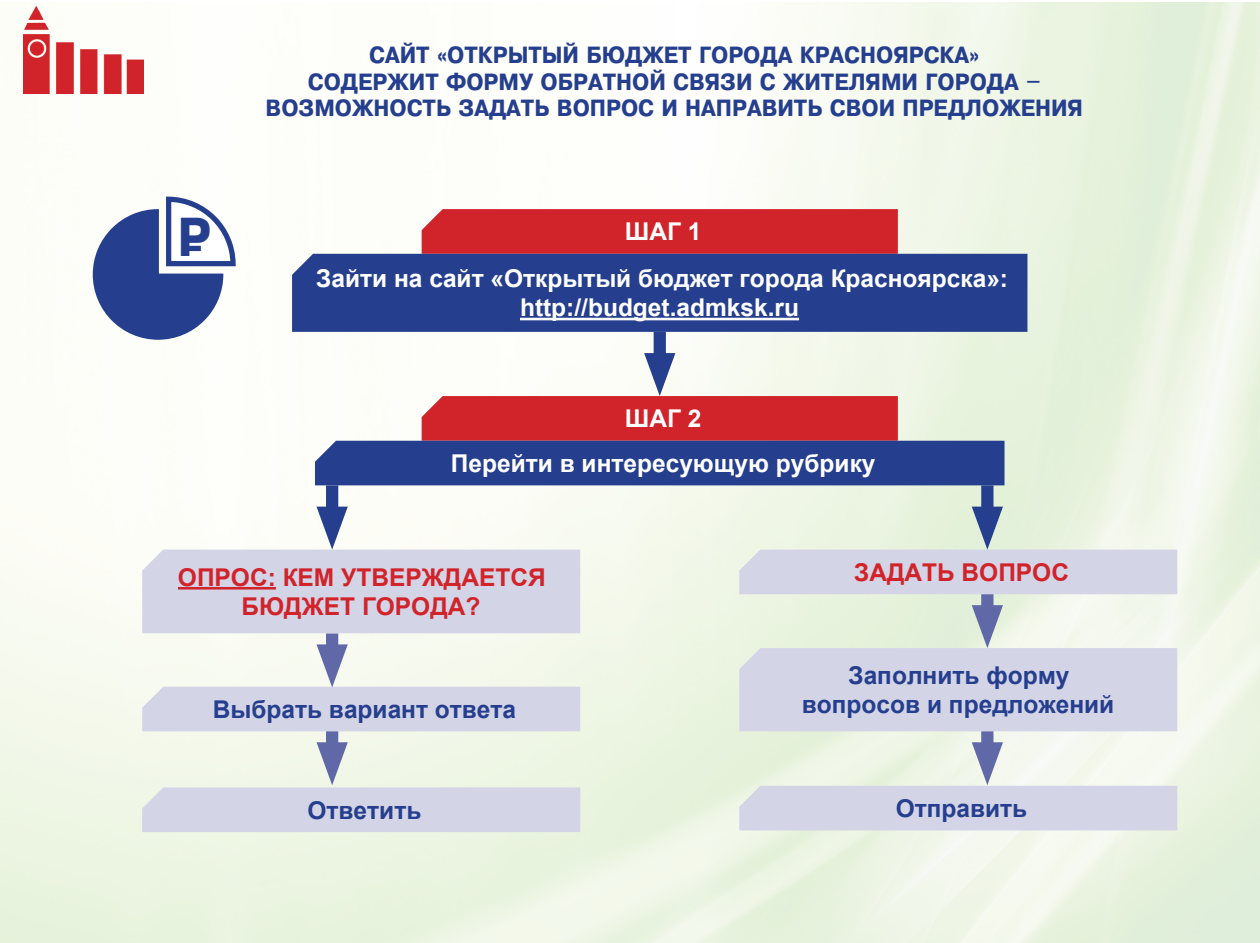
<style>
.page{position:relative;width:1260px;height:943px;background:#fff}
.page>*{position:absolute;margin:0;border:0;box-sizing:border-box;transform-origin:0 0}
.t1{font:700 51.62px "Pragmatica";color:#253f8e;scale:.88 1}
.t2{font:700 24.5px/29.4px "Arial";color:#fff;text-align:center}
.t3{font:700 24.5px/29.4px "Arial";color:#253f8e;text-align:center}
.t4{font:700 24.5px/29.4px "Arial";color:#d1232a;text-align:center}
.t5{font:700 22.05px/26.4px "Pragmatica";color:#253f8e;text-align:center;scale:.92 1}
</style>
<div class="page">
<img style="left:0;top:2px;width:1260px;height:941px">
<img style="left:24px;top:4px;width:120px;height:90px">
<div style="left:422px;top:209px;width:476px;height:45px;background:#d1232a"></div>
<div style="left:292px;top:254px;width:735px;height:78px;background:#253f8e"></div>
<hr style="left:520px;top:318px;width:279px;height:2px;background:#fff">
<div style="left:654px;top:332px;width:12px;height:39px;background:#253f8e"></div>
<svg style="left:315px;top:353px;width:690px;height:132px"></svg>
<div style="left:326px;top:485px;width:12px;height:39px;background:#253f8e"></div>
<svg style="left:142px;top:506px;width:438px;height:127px"></svg>
<div style="left:981px;top:485px;width:12px;height:39px;background:#253f8e"></div>
<svg style="left:739px;top:506px;width:438px;height:88px;background:#dbe0e2"></svg>
<div style="left:326px;top:633px;width:12px;height:29px;background:#6168a7"></div>
<svg style="left:142px;top:644px;width:438px;height:87px"></svg>
<div style="left:326px;top:731px;width:12px;height:29px;background:#6168a7"></div>
<svg style="left:142px;top:742px;width:438px;height:90px;background:#e0e3e6"></svg>
<div style="left:981px;top:594px;width:12px;height:29px;background:#6168a7"></div>
<svg style="left:739px;top:605px;width:438px;height:126px;background:#dadde4"></svg>
<div style="left:981px;top:731px;width:12px;height:29px;background:#6168a7"></div>
<svg style="left:739px;top:742px;width:438px;height:88px"></svg>
<svg style="left:93px;top:194px;width:145px;height:146px"></svg>
<div style="left:185px;top:246px;width:16px;height:5px;background:#253f8e"></div>
<h1 class="t1" style="left:178px;top:208px;width:34px">Р</h1>
<p class="t5" style="left:266px;top:42px;width:890px">Сайт «Открытый бюджет города Красноярска»<br>содержит форму обратной связи с жителями города – возможность задать вопрос и направить свои предложения</p>
<p class="t2" style="left:625px;top:217px;width:78px">Шаг 1</p>
<p class="t2" style="left:316px;top:264px;width:693px">Зайти на сайт «Открытый бюджет города Красноярска»: http://budget.admksk.ru</p>
<p class="t2" style="left:625px;top:404px;width:78px">Шаг 2</p>
<p class="t2" style="left:451px;top:449px;width:426px">Перейти в интересующую рубрику</p>
<p class="t4" style="left:178px;top:562px;width:369px">Опрос: Кем утверждается бюджет го рода?</p>
<p class="t3" style="left:213px;top:695px;width:305px">Выбрать вариант ответа</p>
<p class="t3" style="left:308px;top:795px;width:115px">Ответить</p>
<p class="t4" style="left:854px;top:558px;width:217px">Задать воп рос</p>
<p class="t3" style="left:802px;top:661px;width:314px">Заполнить форму вопросов и предложений</p>
<p class="t3" style="left:896px;top:794px;width:133px">Отправить</p>
</div>
